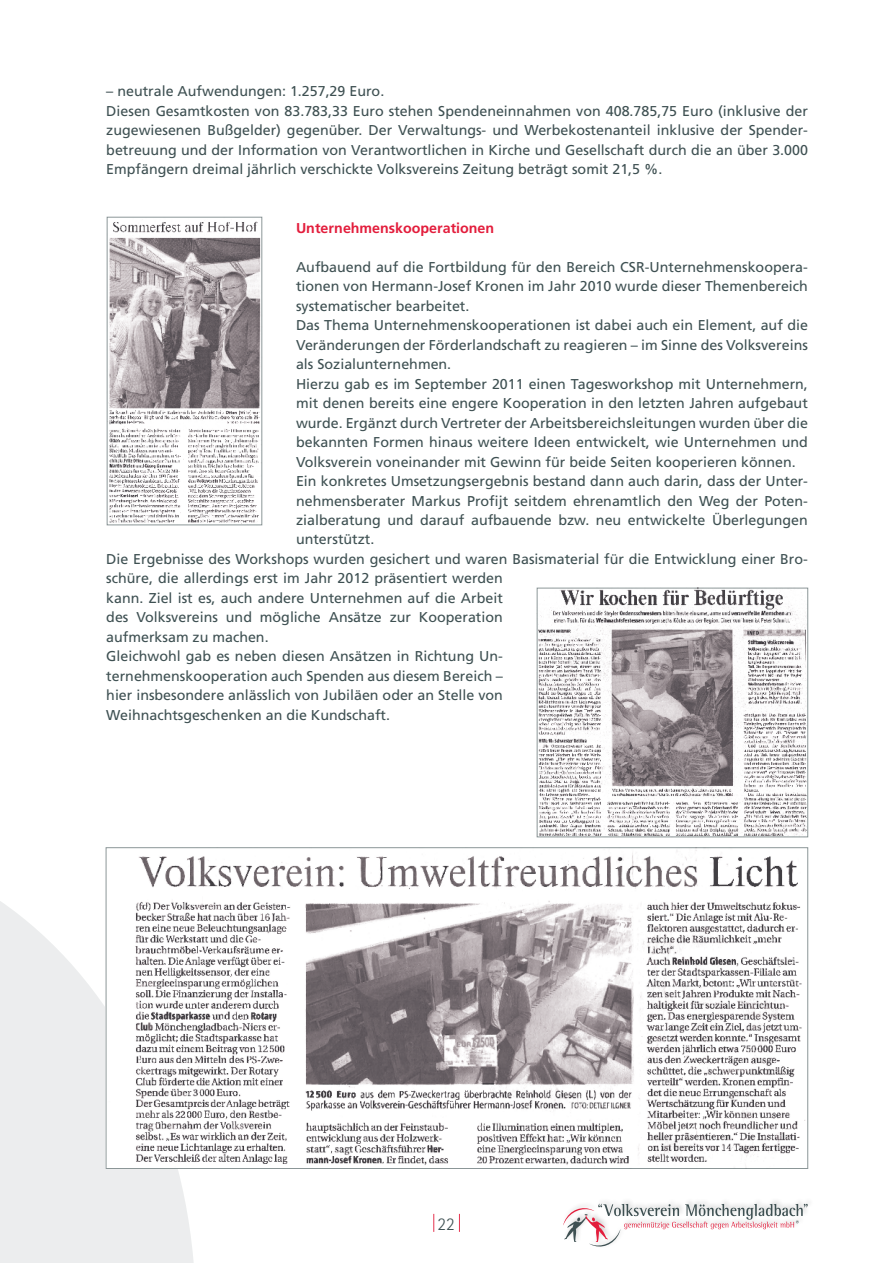
<style>
.page{position:relative;width:893px;height:1263px;background:#fff}
.page>*{position:absolute;margin:0;border:0;box-sizing:border-box;transform-origin:0 0}
.t1{font:300 18px "Rotis Sans Serif";color:#3e5052}
.t2{font:14.25px/19.5px "Frutiger";color:#3e5052}
.t3{font:700 14.25px "Frutiger";color:#e31d3c}
</style>
<div class="page">
<svg style="left:433px;top:1214px;width:1px;height:18px"></svg>
<svg style="left:459px;top:1214px;width:1px;height:18px"></svg>
<svg style="left:0;top:893px;width:194px;height:370px;background:#eeefef"></svg>
<svg style="left:563px;top:1204px;width:245px;height:43px"></svg>
<img style="left:109px;top:221px;width:151px;height:302px">
<img style="left:108px;top:850px;width:697px;height:317px">
<img style="left:539px;top:590px;width:267px;height:245px">
<p class="t2" style="left:106px;top:81px;width:703px">– neutrale Aufwendungen: 1.257,29 Euro.<br>Diesen Gesamtkosten von 83.783,33 Euro stehen Spendeneinnahmen von 408.785,75 Euro (inklusive der zugewiesenen Bußgelder) gegenüber. Der Verwaltungs- und Werbekostenanteil inklusive der Spender&shy;betreuung und der Information von Verantwortlichen in Kirche und Gesellschaft durch die an über 3.000<br>Empfängern dreimal jährlich verschickte Volksvereins Zeitung beträgt somit 21,5 %.</p>
<p class="t3" style="left:296px;top:219px;width:200px">Unternehmenskooperationen</p>
<p class="t2" style="left:296px;top:257px;width:513px">Aufbauend auf die Fortbildung für den Bereich CSR-Unternehmenskoopera-</p>
<p class="t2" style="left:296px;top:276px;width:513px">tionen von Hermann-Josef Kronen im Jahr 2010 wurde dieser Themenbereich</p>
<p class="t2" style="left:296px;top:296px;width:175px">systematischer bearbeitet.</p>
<p class="t2" style="left:296px;top:315px;width:513px">Das Thema Unternehmenskooperationen ist dabei auch ein Element, auf die</p>
<p class="t2" style="left:296px;top:335px;width:513px">Veränderungen der Förderlandschaft zu reagieren – im Sinne des Volksvereins</p>
<p class="t2" style="left:296px;top:354px;width:157px">als Sozialunternehmen.</p>
<p class="t2" style="left:296px;top:374px;width:513px">Hierzu gab es im September 2011 einen Tagesworkshop mit Unternehmern,</p>
<p class="t2" style="left:296px;top:393px;width:513px">mit denen bereits eine engere Kooperation in den letzten Jahren aufgebaut</p>
<p class="t2" style="left:296px;top:413px;width:513px">wurde. Ergänzt durch Vertreter der Arbeitsbereichsleitungen wurden über die</p>
<p class="t2" style="left:296px;top:432px;width:513px">bekannten Formen hinaus weitere Ideen entwickelt, wie Unternehmen und</p>
<p class="t2" style="left:296px;top:452px;width:501px">Volksverein voneinander mit Gewinn für beide Seiten kooperieren können.</p>
<p class="t2" style="left:296px;top:471px;width:513px">Ein konkretes Umsetzungsergebnis bestand dann auch darin, dass der Unter-</p>
<p class="t2" style="left:296px;top:491px;width:513px">nehmensberater Markus Profijt seitdem ehrenamtlich den Weg der Poten-</p>
<p class="t2" style="left:296px;top:510px;width:513px">zialberatung und darauf aufbauende bzw. neu entwickelte Überlegungen</p>
<p class="t2" style="left:296px;top:530px;width:80px">unterstützt.</p>
<p class="t2" style="left:106px;top:549px;width:703px">Die Ergebnisse des Workshops wurden gesichert und waren Basismaterial für die Entwicklung einer Bro-</p>
<p class="t2" style="left:106px;top:569px;width:398px">schüre, die allerdings erst im Jahr 2012 präsentiert werden</p>
<p class="t2" style="left:106px;top:588px;width:398px">kann. Ziel ist es, auch andere Unternehmen auf die Arbeit</p>
<p class="t2" style="left:106px;top:608px;width:398px">des Volksvereins und mögliche Ansätze zur Kooperation</p>
<p class="t2" style="left:106px;top:627px;width:164px">aufmerksam zu machen.</p>
<p class="t2" style="left:106px;top:647px;width:398px">Gleichwohl gab es neben diesen Ansätzen in Richtung Un-</p>
<p class="t2" style="left:106px;top:666px;width:398px">ternehmenskooperation auch Spenden aus diesem Bereich –</p>
<p class="t2" style="left:106px;top:686px;width:398px">hier insbesondere anlässlich von Jubiläen oder an Stelle von</p>
<p class="t2" style="left:106px;top:705px;width:285px">Weihnachtsgeschenken an die Kundschaft.</p>
<p class="t1" style="left:437px;top:1213px;width:19px">22</p>
</div>
